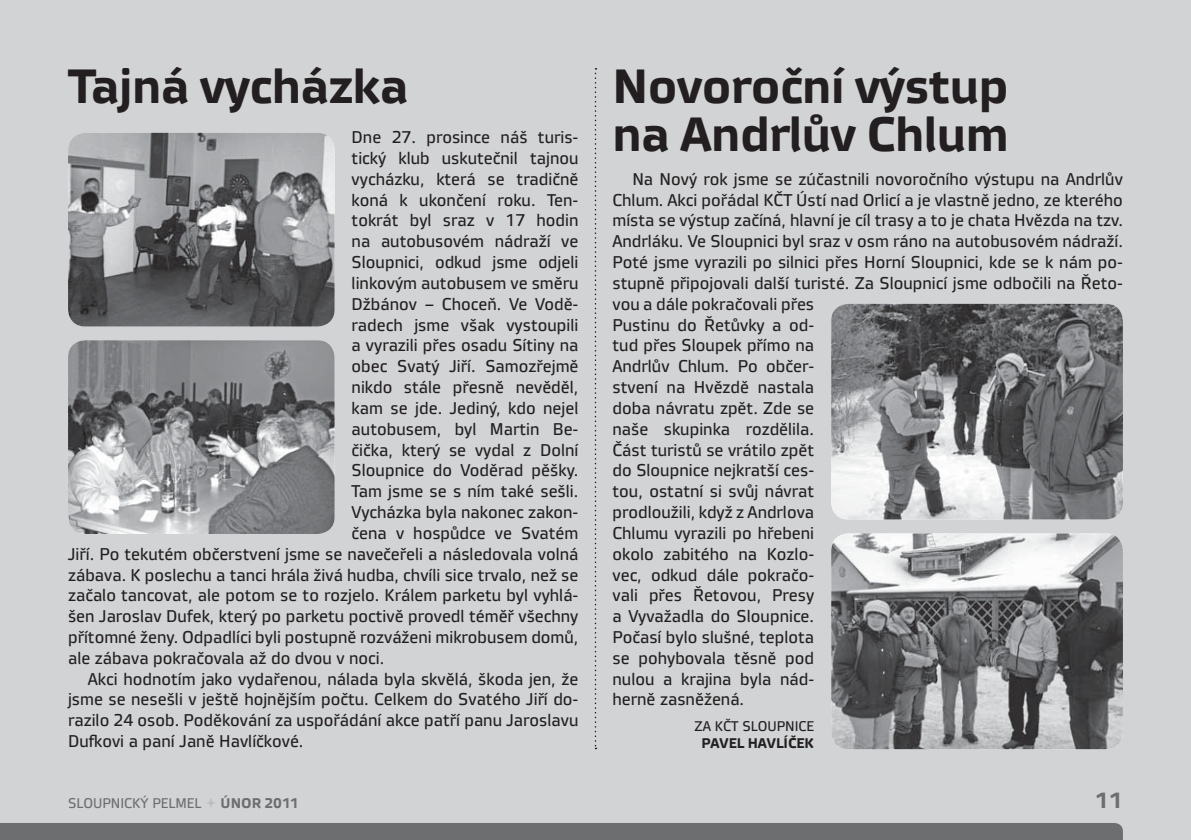
<style>
.page{position:relative;width:1191px;height:840px;background:#fff}
.page>*{position:absolute;margin:0;border:0;box-sizing:border-box;transform-origin:0 0}
.t1{font:700 48px/48px "Vida 32 Pro";letter-spacing:-.01em;color:#231f20}
.t2{font:700 22px "Vida 32 Pro";color:#6d6e70}
.t3{font:17px/20.8px "Vida 32 Pro";color:#231f20}
.t4{font:14px "Vida 32 Pro";color:#6d6e70}
.t5{font:14px "Vida 32 Pro";color:#231f20}
.t6{font:700 14px "Vida 32 Pro";color:#231f20}
.t7{font:700 14px "Vida 32 Pro";color:#6d6e70}
</style>
<div class="page">
<div style="left:0;top:0;width:1191px;height:839px;background:#d1d3d4"></div>
<div style="left:0;top:823px;width:1123px;height:16px;background:#6d6e70"></div>
<svg style="left:595px;top:68px;width:1px;height:680px"></svg>
<img style="left:68px;top:133px;width:266px;height:193px;border-radius:17px">
<img style="left:831px;top:303px;width:292px;height:216px;border-radius:17px">
<img style="left:68px;top:340px;width:266px;height:193px;border-radius:17px">
<img style="left:831px;top:533px;width:292px;height:215px;border-radius:17px">
<h1 class="t1" style="left:68px;top:66px;width:342px">Tajná vycházka</h1>
<h1 class="t1" style="left:612px;top:66px;width:398px">Novoroční výstup na Andrlův Chlum</h1>
<p class="t3" style="left:351px;top:128px;width:228px">Dne 27. prosince náš turis-</p>
<p class="t3" style="left:351px;top:149px;width:228px">tický klub uskutečnil tajnou</p>
<p class="t3" style="left:351px;top:170px;width:228px">vycházku, která se tradičně</p>
<p class="t3" style="left:351px;top:191px;width:228px">koná k ukončení roku. Ten-</p>
<p class="t3" style="left:351px;top:211px;width:228px">tokrát byl sraz v 17 hodin</p>
<p class="t3" style="left:351px;top:232px;width:228px">na autobusovém nádraží ve</p>
<p class="t3" style="left:351px;top:253px;width:228px">Sloupnici, odkud jsme odjeli</p>
<p class="t3" style="left:351px;top:274px;width:228px">linkovým autobusem ve směru</p>
<p class="t3" style="left:351px;top:295px;width:228px">Džbánov – Choceň. Ve Vodě-</p>
<p class="t3" style="left:351px;top:315px;width:228px">radech jsme však vystoupili</p>
<p class="t3" style="left:351px;top:336px;width:228px">a vyrazili přes osadu Sítiny na</p>
<p class="t3" style="left:351px;top:357px;width:228px">obec Svatý Jiří. Samozřejmě</p>
<p class="t3" style="left:351px;top:378px;width:228px">nikdo stále přesně nevěděl,</p>
<p class="t3" style="left:351px;top:399px;width:228px">kam se jde. Jediný, kdo nejel</p>
<p class="t3" style="left:351px;top:419px;width:228px">autobusem, byl Martin Be-</p>
<p class="t3" style="left:351px;top:440px;width:228px">čička, který se vydal z Dolní</p>
<p class="t3" style="left:351px;top:461px;width:228px">Sloupnice do Voděrad pěšky.</p>
<p class="t3" style="left:351px;top:482px;width:228px">Tam jsme se s ním také sešli.</p>
<p class="t3" style="left:351px;top:503px;width:228px">Vycházka byla nakonec zakon-</p>
<p class="t3" style="left:351px;top:523px;width:228px">čena v hospůdce ve Svatém</p>
<p class="t3" style="left:68px;top:544px;width:512px">Jiří. Po tekutém občerstvení jsme se navečeřeli a následovala volná</p>
<p class="t3" style="left:68px;top:565px;width:512px">zábava. K poslechu a tanci hrála živá hudba, chvíli sice trvalo, než se</p>
<p class="t3" style="left:68px;top:586px;width:512px">začalo tancovat, ale potom se to rozjelo. Králem parketu byl vyhlá-</p>
<p class="t3" style="left:68px;top:607px;width:512px">šen Jaroslav Dufek, který po parketu poctivě provedl téměř všechny</p>
<p class="t3" style="left:68px;top:628px;width:512px">přítomné ženy. Odpadlíci byli postupně rozváženi mikrobusem domů,</p>
<p class="t3" style="left:68px;top:648px;width:318px">ale zábava pokračovala až do dvou v noci.</p>
<p class="t3" style="left:88px;top:669px;width:492px">Akci hodnotím jako vydařenou, nálada byla skvělá, škoda jen, že</p>
<p class="t3" style="left:68px;top:690px;width:512px">jsme se nesešli v ještě hojnějším počtu. Celkem do Svatého Jiří do-</p>
<p class="t3" style="left:68px;top:711px;width:512px">razilo 24 osob. Poděkování za uspořádání akce patří panu Jaroslavu</p>
<p class="t3" style="left:68px;top:732px;width:237px">Du ovi a paní Janě Havlíčkové.</p>
<p class="t3" style="left:612px;top:170px;width:512px;text-indent:20px">Na Nový rok jsme se zúčastnili novoročního výstupu na Andrlův Chlum. Akci pořádal KČT Ústí nad Orlicí a je vlastně jedno, ze kterého místa se výstup začíná, hlavní je cíl trasy a to je chata Hvězda na tzv.<br>Andrláku. Ve Sloupnici byl sraz v osm ráno na autobusovém nádraží.<br>Poté jsme vyrazili po silnici přes Horní Sloupnici, kde se k nám po&shy;stupně připojovali další turisté. Za Sloupnicí jsme odbočili na Řeto&shy;vou a dále pokračovali přes<br>Pustinu do Řetůvky a od-<br>tud přes Sloupek přímo na<br>Andrlův Chlum. Po občer-<br>stvení na Hvězdě nastala<br>doba návratu zpět. Zde se<br>naše skupinka rozdělila.<br>Část turistů se vrátilo zpět<br>do Sloupnice nejkratší ces-<br>tou, ostatní si svůj návrat<br>prodloužili, když z Andrlova<br>Chlumu vyrazili po hřebeni<br>okolo zabitého na Kozlo-<br>vec, odkud dále pokračo-<br>vali přes Řetovou, Presy<br>a Vyvažadla do Sloupnice.<br>Počasí bylo slušné, teplota<br>se pohybovala těsně pod<br>nulou a krajina byla nád-<br>herně zasněžená.</p>
<p class="t5" style="left:694px;top:720px;width:121px">ZA KČT SLOUPNICE</p>
<p class="t6" style="left:701px;top:737px;width:114px">PAVEL HAVLÍČEK</p>
<p class="t4" style="left:68px;top:797px;width:135px">SLOUPNICKÝ PELMEL</p>
<p class="t7" style="left:221px;top:797px;width:80px">ÚNOR 2011</p>
<p class="t2" style="left:1095px;top:791px;width:29px">11</p>
</div>
